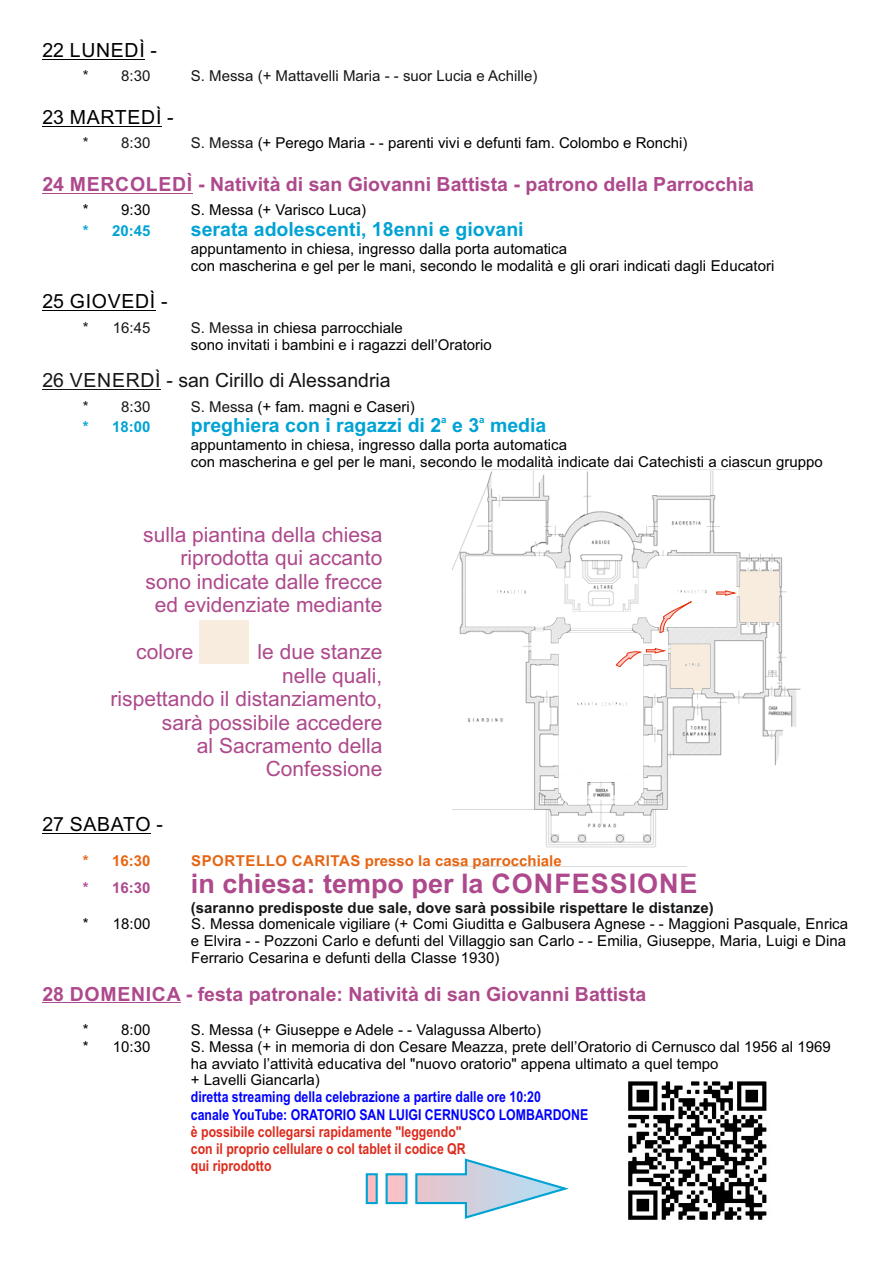
<style>
.page{position:relative;width:893px;height:1263px;background:#fff}
.page>*{position:absolute;margin:0;border:0;box-sizing:border-box;transform-origin:0 0}
.t1{font:700 27px "Arial";color:#ad498c}
.t2{font:21px/23.4px "Arial";color:#ad498c;text-align:right}
.t3{font:700 19.5px "Arial";color:#ad498c}
.t4{font:700 19.5px "Arial";color:#00a3d4}
.t5{font:19.5px "Arial";letter-spacing:.035em;color:#000}
.t6{font:19.5px "Arial";color:#151616}
.t7{font:15px/16.8px "Arial";color:#000}
.t8{font:700 15px/17.1px "Arial Narrow";color:#00f}
.t9{font:700 15px/17.1px "Arial Narrow";color:#dd2b1c}
.t10{font:15px "Arial";color:#151616}
.t11{font:700 15px "Arial";color:#151616}
.t12{font:700 15px "Arial";color:#e66512}
.t13{font:700 15px "Arial";color:#00a3d4}
.t14{font:700 15px "Arial";color:#ad498c}
.t15{font:700 9.75px "Arial";color:#00a3d4}
.s1{color:#151616}
</style>
<div class="page">
<img style="left:452px;top:470px;width:349px;height:397px">
<svg style="left:616px;top:648px;width:50px;height:19px"></svg>
<svg style="left:716px;top:590px;width:20px;height:6px"></svg>
<svg style="left:660px;top:597px;width:40px;height:36px"></svg>
<img style="left:621px;top:1077px;width:151px;height:149px;border-radius:16px">
<hr style="left:42px;top:59px;width:103px;height:1px;background:#000">
<hr style="left:42px;top:126px;width:120px;height:1px;background:#000">
<hr style="left:42px;top:193px;width:151px;height:1px;background:#ad498c">
<hr style="left:42px;top:310px;width:114px;height:1px;background:#000">
<hr style="left:42px;top:389px;width:119px;height:1px;background:#151616">
<hr style="left:42px;top:833px;width:109px;height:1px;background:#000">
<hr style="left:42px;top:1002px;width:138px;height:1px;background:#ad498c">
<svg style="left:365px;top:1158px;width:204px;height:61px"></svg>
<div style="left:199px;top:620px;width:50px;height:44px;background:#f7ecde"></div>
<h3 class="t5" style="left:42px;top:43px;width:116px">22 LUNEDÌ -</h3>
<p class="t10" style="left:83px;top:70px;width:69px">* 8:30</p>
<p class="t10" style="left:191px;top:70px;width:348px">S. Messa (+ Mattavelli Maria - - suor Lucia e Achille)</p>
<h3 class="t5" style="left:42px;top:110px;width:133px">23 MARTEDÌ -</h3>
<p class="t10" style="left:83px;top:137px;width:69px">* 8:30</p>
<p class="t7" style="left:191px;top:136px;width:498px"><span class="s1">S. Messa</span> (+ Perego Maria - - parenti vivi e defunti fam. Colombo e Ronchi)</p>
<h3 class="t3" style="left:42px;top:177px;width:713px">24 MERCOLEDÌ - Natività di san Giovanni Battista - patrono della Parrocchia</h3>
<p class="t7" style="left:83px;top:203px;width:69px">* 9:30</p>
<p class="t7" style="left:191px;top:203px;width:177px">S. Messa (+ Varisco Luca)</p>
<p class="t13" style="left:83px;top:225px;width:69px">* 20:45</p>
<h3 class="t4" style="left:191px;top:222px;width:334px">serata adolescenti, 18enni e giovani</h3>
<p class="t7" style="left:191px;top:242px;width:585px">appuntamento in chiesa, ingresso dalla porta automatica<br>con mascherina e gel per le mani, secondo le modalità e gli orari indicati dagli Educatori</p>
<h3 class="t5" style="left:42px;top:294px;width:127px">25 GIOVEDÌ -</h3>
<p class="t10" style="left:83px;top:322px;width:69px">* 16:45</p>
<p class="t7" style="left:191px;top:320px;width:302px"><span class="s1">S. Messa</span> in chiesa parrocchiale<br>sono invitati i bambini e i ragazzi dell’Oratorio</p>
<h3 class="t6" style="left:42px;top:373px;width:350px">26 VENERDÌ - san Cirillo di Alessandria</h3>
<p class="t10" style="left:83px;top:401px;width:69px">* 8:30</p>
<p class="t7" style="left:191px;top:399px;width:225px"><span class="s1">S. Messa</span> (+ fam. magni e Caseri)</p>
<p class="t15" style="left:441px;top:415px;width:7px">a</p>
<p class="t15" style="left:479px;top:415px;width:7px">a</p>
<p class="t13" style="left:83px;top:421px;width:69px">* 18:00</p>
<h3 class="t4" style="left:191px;top:418px;width:357px">preghiera con i ragazzi di 2 e 3 media</h3>
<p class="t7" style="left:191px;top:438px;width:633px">appuntamento in chiesa, ingresso dalla porta automatica<br>con mascherina e gel per le mani, secondo le modalità indicate dai Catechisti a ciascun gruppo</p>
<h2 class="t2" style="left:143px;top:525px;width:241px">sulla piantina della chiesa riprodotta qui accanto sono indicate dalle frecce ed evidenziate mediante</h2>
<h2 class="t2" style="left:136px;top:642px;width:59px">colore</h2>
<h2 class="t2" style="left:111px;top:642px;width:273px">le due stanze<br>nelle quali,<br>rispettando il distanziamento, sarà possibile accedere<br>al Sacramento della<br>Confessione</h2>
<h3 class="t5" style="left:42px;top:817px;width:122px">27 SABATO -</h3>
<p class="t12" style="left:83px;top:855px;width:69px">* 16:30</p>
<p class="t12" style="left:191px;top:855px;width:372px">SPORTELLO CARITAS presso la casa parrocchiale</p>
<p class="t14" style="left:83px;top:882px;width:69px">* 16:30</p>
<h1 class="t1" style="left:191px;top:874px;width:508px">in chiesa: tempo per la CONFESSIONE</h1>
<p class="t11" style="left:191px;top:902px;width:524px">(saranno predisposte due sale, dove sarà possibile rispettare le distanze)</p>
<p class="t7" style="left:83px;top:917px;width:69px">* 18:00</p>
<p class="t7" style="left:191px;top:917px;width:659px">S. Messa domenicale vigiliare (+ Comi Giuditta e Galbusera Agnese - - Maggioni Pasquale, Enrica e Elvira - - Pozzoni Carlo e defunti del Villaggio san Carlo - - Emilia, Giuseppe, Maria, Luigi e Dina<br>Ferrario Cesarina e defunti della Classe 1930)</p>
<h3 class="t3" style="left:42px;top:986px;width:605px">28 DOMENICA - festa patronale: Natività di san Giovanni Battista</h3>
<p class="t7" style="left:83px;top:1023px;width:69px">* 8:00</p>
<p class="t7" style="left:191px;top:1023px;width:352px">S. Messa (+ Giuseppe e Adele - - Valagussa Alberto)</p>
<p class="t7" style="left:83px;top:1039px;width:69px">* 10:30</p>
<p class="t7" style="left:191px;top:1039px;width:641px">S. Messa (+ in memoria di don Cesare Meazza, prete dell’Oratorio di Cernusco dal 1956 al 1969 ha avviato l’attività educativa del "nuovo oratorio" appena ultimato a quel tempo<br>+ Lavelli Giancarla)</p>
<p class="t8" style="left:191px;top:1090px;width:399px">diretta streaming della celebrazione a partire dalle ore 10:20<br>canale YouTube: ORATORIO SAN LUIGI CERNUSCO LOMBARDONE</p>
<p class="t9" style="left:191px;top:1124px;width:276px">è possibile collegarsi rapidamente "leggendo" con il proprio cellulare o col tablet il codice QR qui riprodotto</p>
</div>
